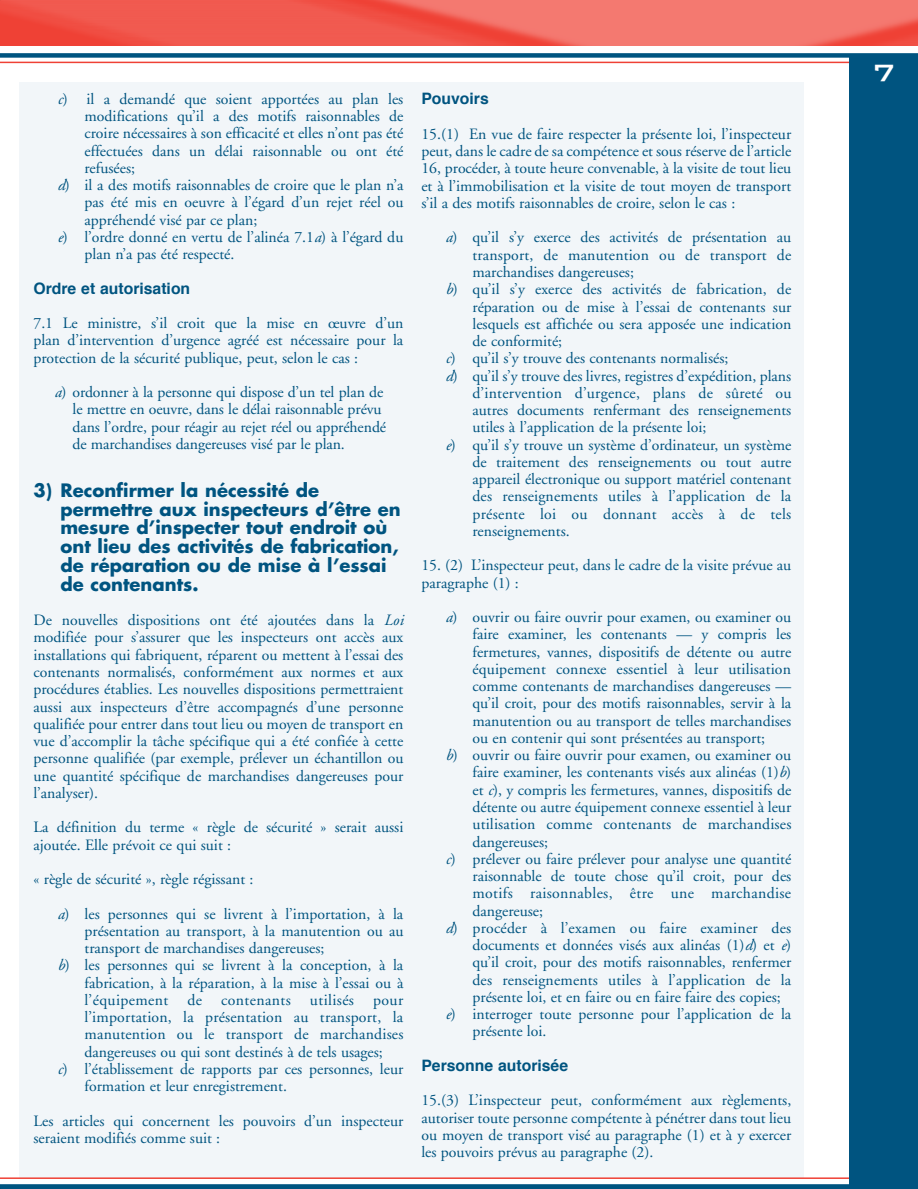
<style>
.page{position:relative;width:918px;height:1189px;background:#fff}
.page>*{position:absolute;margin:0;border:0;box-sizing:border-box;transform-origin:0 0}
.t1{font:700 18px/18.8px "Futura";color:#005480}
.t2{font:15.75px/17.2px "Adobe Garamond";color:#005480}
.t3{font:15.75px "Adobe Garamond";letter-spacing:.02em;color:#005480}
.t4{font:700 15.75px "Helvetica";color:#005480}
.t5{font:15.75px "Adobe Garamond";letter-spacing:.025em;color:#005480}
.s1{font-style:italic}
</style>
<div class="page">
<div style="left:19px;top:83px;width:784px;height:1095px;background:#f2f6f9"></div>
<hr style="left:0;top:62px;width:889px;height:1px;background:#ef4135">
<hr style="left:0;top:1177px;width:882px;height:1px;background:#ef4135">
<div style="left:0;top:53px;width:917px;height:5px;background:#005480"></div>
<svg style="left:0;top:1184px;width:849px;height:4px;fill:#005480"></svg>
<img style="left:0;top:0;width:917px;height:45px">
<div style="left:849px;top:54px;width:68px;height:1134px;background:#005480"></div>
<p class="t2" style="left:57px;top:91px;width:347px"><span class="s1">c</span>) il a demandé que soient apportées au plan les</p>
<p class="t2" style="left:84px;top:108px;width:320px">modifications qu’il a des motifs raisonnables de</p>
<p class="t2" style="left:84px;top:125px;width:320px">croire nécessaires à son efficacité et elles n’ont pas été</p>
<p class="t2" style="left:84px;top:142px;width:320px">effectuées dans un délai raisonnable ou ont été</p>
<p class="t2" style="left:84px;top:160px;width:52px">refusées;</p>
<p class="t2" style="left:57px;top:177px;width:347px"><span class="s1">d</span>) il a des motifs raisonnables de croire que le plan n’a</p>
<p class="t2" style="left:84px;top:194px;width:320px">pas été mis en oeuvre à l’égard d’un rejet réel ou</p>
<p class="t2" style="left:84px;top:211px;width:174px">appréhendé visé par ce plan;</p>
<p class="t2" style="left:57px;top:229px;width:347px"><span class="s1">e</span>) l’ordre donné en vertu de l’alinéa 7.1<span class="s1">a</span>) à l’égard du</p>
<p class="t2" style="left:84px;top:246px;width:151px">plan n’a pas été respecté.</p>
<p class="t4" style="left:33px;top:277px;width:158px">Ordre et autorisation</p>
<p class="t2" style="left:33px;top:315px;width:371px;text-align:justify">7.1 Le ministre, s’il croit que la mise en œuvre d’un plan d’intervention d’urgence agréé est nécessaire pour la protection de la sécurité publique, peut, selon le cas :</p>
<p class="t2" style="left:72px;top:384px;width:315px;text-indent:-18px"><span class="s1">a</span>) ordonner à la personne qui dispose d’un tel plan de le mettre en oeuvre, dans le délai raisonnable prévu dans l’ordre, pour réagir au rejet réel ou appréhendé de marchandises dangereuses visé par le plan.</p>
<p class="t1" style="left:60px;top:480px;width:342px;text-indent:-27px">3) Reconfirmer la nécessité de permettre aux inspecteurs d’être en mesure d’inspecter tout endroit où ont lieu des activités de fabrication, de réparation ou de mise à l’essai de contenants.</p>
<p class="t2" style="left:33px;top:612px;width:371px;text-align:justify">De nouvelles dispositions ont été ajoutées dans la <span class="s1">Loi </span>modifiée pour s’assurer que les inspecteurs ont accès aux installations qui fabriquent, réparent ou mettent à l’essai des contenants normalisés, conformément aux normes et aux procédures établies. Les nouvelles dispositions permettraient aussi aux inspecteurs d’être accompagnés d’une personne qualifiée pour entrer dans tout lieu ou moyen de transport en vue d’accomplir la tâche spécifique qui a été confiée à cette personne qualifiée (par exemple, prélever un échantillon ou une quantité spécifique de marchandises dangereuses pour l’analyser).</p>
<p class="t2" style="left:33px;top:819px;width:371px">La définition du terme « règle de sécurité » serait aussi ajoutée. Elle prévoit ce qui suit :</p>
<p class="t2" style="left:57px;top:862px;width:347px;line-height:34.5px;text-indent:-24px">« règle de sécurité », règle régissant :<br><span class="s1">a</span>) les personnes qui se livrent à l’importation, à la</p>
<p class="t2" style="left:84px;top:922px;width:320px">présentation au transport, à la manutention ou au</p>
<p class="t2" style="left:84px;top:939px;width:241px">transport de marchandises dangereuses;</p>
<p class="t2" style="left:57px;top:957px;width:347px"><span class="s1">b</span>) les personnes qui se livrent à la conception, à la</p>
<p class="t2" style="left:84px;top:974px;width:320px">fabrication, à la réparation, à la mise à l’essai ou à</p>
<p class="t5" style="left:84px;top:991px;width:320px">l’équipement de contenants utilisés pour</p>
<p class="t2" style="left:84px;top:1008px;width:320px">l’importation, la présentation au transport, la</p>
<p class="t2" style="left:84px;top:1026px;width:320px">manutention ou le transport de marchandises</p>
<p class="t2" style="left:84px;top:1043px;width:300px">dangereuses ou qui sont destinés à de tels usages;</p>
<p class="t2" style="left:57px;top:1060px;width:347px"><span class="s1">c</span>) l’établissement de rapports par ces personnes, leur</p>
<p class="t2" style="left:84px;top:1077px;width:204px">formation et leur enregistrement.</p>
<p class="t2" style="left:33px;top:1112px;width:371px">Les articles qui concernent les pouvoirs d’un inspecteur seraient modifiés comme suit :</p>
<p class="t4" style="left:421px;top:88px;width:69px">Pouvoirs</p>
<p class="t2" style="left:421px;top:126px;width:371px;text-align:justify">15.(1) En vue de faire respecter la présente loi, l’inspecteur peut, dans le cadre de sa compétence et sous réserve de l’article 16, procéder, à toute heure convenable, à la visite de tout lieu et à l’immobilisation et la visite de tout moyen de transport s’il a des motifs raisonnables de croire, selon le cas :</p>
<p class="t2" style="left:445px;top:229px;width:347px"><span class="s1">a</span>) qu’il s’y exerce des activités de présentation au</p>
<p class="t2" style="left:472px;top:246px;width:320px">transport, de manutention ou de transport de</p>
<p class="t2" style="left:472px;top:264px;width:163px">marchandises dangereuses;</p>
<p class="t2" style="left:445px;top:281px;width:347px"><span class="s1">b</span>) qu’il s’y exerce des activités de fabrication, de</p>
<p class="t2" style="left:472px;top:298px;width:320px">réparation ou de mise à l’essai de contenants sur</p>
<p class="t2" style="left:472px;top:315px;width:320px">lesquels est affichée ou sera apposée une indication</p>
<p class="t2" style="left:472px;top:333px;width:91px">de conformité;</p>
<p class="t2" style="left:445px;top:350px;width:284px"><span class="s1">c</span>) qu’il s’y trouve des contenants normalisés;</p>
<p class="t2" style="left:445px;top:367px;width:347px"><span class="s1">d</span>) qu’il s’y trouve des livres, registres d’expédition, plans</p>
<p class="t2" style="left:472px;top:384px;width:320px">d’intervention d’urgence, plans de sûreté ou</p>
<p class="t2" style="left:472px;top:402px;width:320px">autres documents renfermant des renseignements</p>
<p class="t2" style="left:472px;top:419px;width:235px">utiles à l’application de la présente loi;</p>
<p class="t2" style="left:445px;top:436px;width:347px"><span class="s1">e</span>) qu’il s’y trouve un système d’ordinateur, un système</p>
<p class="t2" style="left:472px;top:453px;width:320px">de traitement des renseignements ou tout autre</p>
<p class="t2" style="left:472px;top:471px;width:320px">appareil électronique ou support matériel contenant</p>
<p class="t2" style="left:472px;top:488px;width:320px">des renseignements utiles à l’application de la</p>
<p class="t3" style="left:472px;top:505px;width:320px">présente loi ou donnant accès à de tels</p>
<p class="t2" style="left:472px;top:522px;width:99px">renseignements.</p>
<p class="t2" style="left:421px;top:557px;width:371px">15. (2) L’inspecteur peut, dans le cadre de la visite prévue au paragraphe (1) :</p>
<p class="t2" style="left:445px;top:609px;width:347px"><span class="s1">a</span>) ouvrir ou faire ouvrir pour examen, ou examiner ou</p>
<p class="t2" style="left:472px;top:626px;width:320px">faire examiner, les contenants — y compris les</p>
<p class="t2" style="left:472px;top:643px;width:320px">fermetures, vannes, dispositifs de détente ou autre</p>
<p class="t2" style="left:472px;top:660px;width:320px">équipement connexe essentiel à leur utilisation</p>
<p class="t2" style="left:472px;top:678px;width:320px">comme contenants de marchandises dangereuses —</p>
<p class="t2" style="left:472px;top:695px;width:320px">qu’il croit, pour des motifs raisonnables, servir à la</p>
<p class="t2" style="left:472px;top:712px;width:320px">manutention ou au transport de telles marchandises</p>
<p class="t2" style="left:472px;top:729px;width:294px">ou en contenir qui sont présentées au transport;</p>
<p class="t2" style="left:445px;top:747px;width:347px"><span class="s1">b</span>) ouvrir ou faire ouvrir pour examen, ou examiner ou</p>
<p class="t2" style="left:472px;top:764px;width:320px">faire examiner, les contenants visés aux alinéas (1)<span class="s1">b</span>)</p>
<p class="t2" style="left:472px;top:781px;width:320px">et <span class="s1">c</span>), y compris les fermetures, vannes, dispositifs de</p>
<p class="t2" style="left:472px;top:798px;width:320px">détente ou autre équipement connexe essentiel à leur</p>
<p class="t2" style="left:472px;top:816px;width:320px">utilisation comme contenants de marchandises</p>
<p class="t2" style="left:472px;top:833px;width:77px">dangereuses;</p>
<p class="t2" style="left:445px;top:850px;width:347px"><span class="s1">c</span>) prélever ou faire prélever pour analyse une quantité</p>
<p class="t2" style="left:472px;top:867px;width:320px">raisonnable de toute chose qu’il croit, pour des</p>
<p class="t3" style="left:472px;top:884px;width:320px">motifs raisonnables, être une marchandise</p>
<p class="t2" style="left:472px;top:902px;width:72px">dangereuse;</p>
<p class="t2" style="left:445px;top:919px;width:347px"><span class="s1">d</span>) procéder à l’examen ou faire examiner des</p>
<p class="t2" style="left:472px;top:936px;width:320px">documents et données visés aux alinéas (1)<span class="s1">d</span>) et <span class="s1">e</span>)</p>
<p class="t2" style="left:472px;top:954px;width:320px">qu’il croit, pour des motifs raisonnables, renfermer</p>
<p class="t2" style="left:472px;top:971px;width:320px">des renseignements utiles à l’application de la</p>
<p class="t2" style="left:472px;top:988px;width:310px">présente loi, et en faire ou en faire faire des copies;</p>
<p class="t2" style="left:445px;top:1005px;width:347px"><span class="s1">e</span>) interroger toute personne pour l’application de la</p>
<p class="t2" style="left:472px;top:1023px;width:75px">présente loi.</p>
<p class="t4" style="left:421px;top:1054px;width:148px">Personne autorisée</p>
<p class="t2" style="left:421px;top:1092px;width:371px;text-align:justify">15.(3) L’inspecteur peut, conformément aux règlements, autoriser toute personne compétente à pénétrer dans tout lieu ou moyen de transport visé au paragraphe (1) et à y exercer les pouvoirs prévus au paragraphe (2).</p>
</div>
